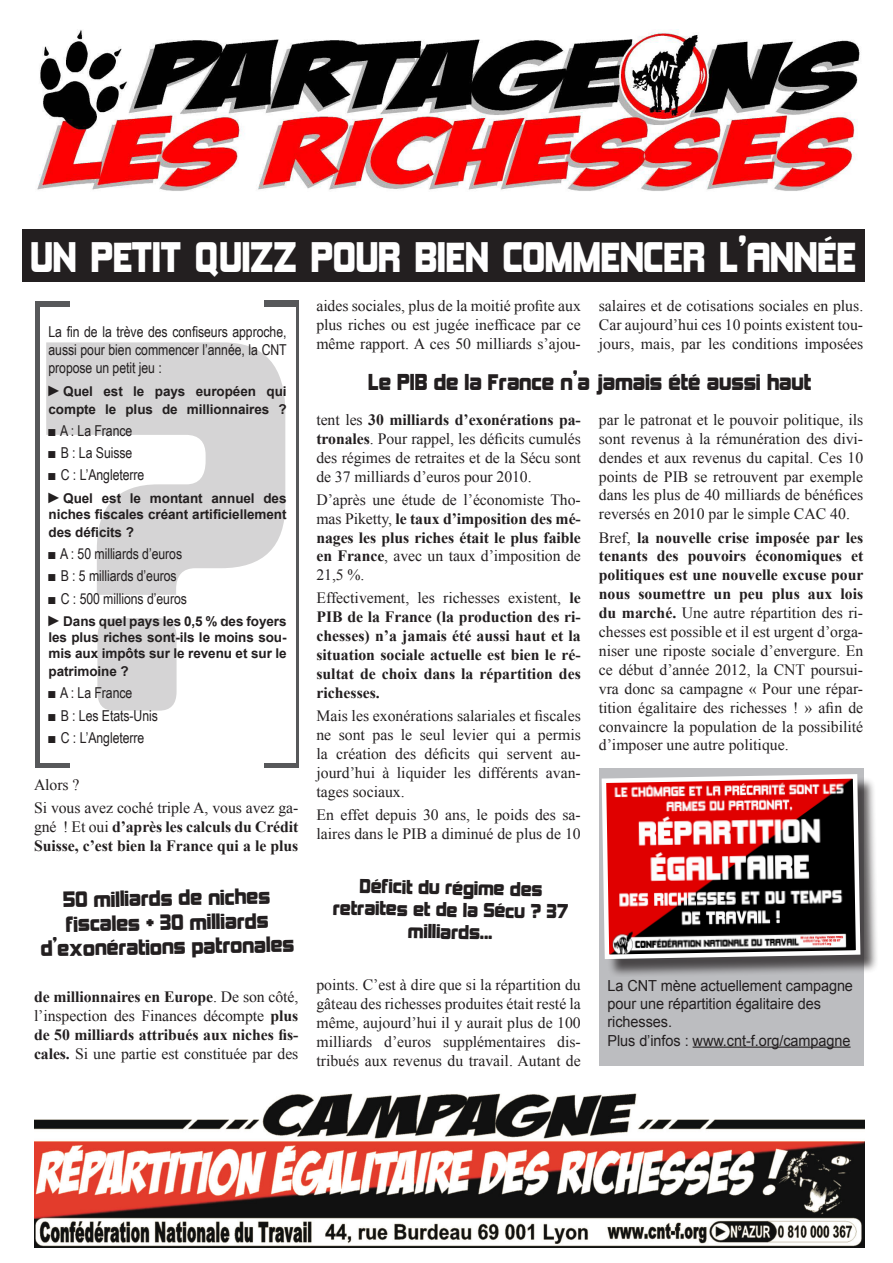
<style>
.page{position:relative;width:893px;height:1263px;background:#fff}
.page>*{position:absolute;margin:0;border:0;box-sizing:border-box;transform-origin:0 0}
.t1{font:484.5px "Kimberley";color:#231f20;scale:.95 1}
.t2{font:39px "Kimberley";letter-spacing:-.005em;color:#fff;scale:.95 1}
.Texte{font:21px "Kimberley";letter-spacing:-.005em;color:#231f20}
.Texte-2{font:20.25px/24.3px "Kimberley";color:#231f20;text-align:center}
.Texte-3{font:18.45px/22px "Kimberley";color:#231f20;text-align:center}
.Texte-4{font:15.75px/18.9px "Times New Roman";color:#231f20;text-align:justify}
.Texte-5{font:700 15.75px/18.9px "Times New Roman";letter-spacing:-.005em;color:#231f20;text-align:justify}
.t3{font:15.3px/18.3px "Arial";letter-spacing:-.005em;color:#231f20;scale:.95 1}
.Texte-6{font:15px/18px "Arial Narrow";letter-spacing:-.005em;color:#231f20;text-align:justify}
.Texte-7{font:700 13.5px/16.2px "Arial";letter-spacing:-.005em;color:#231f20}
.s1{font-family:"Arial Narrow";font-weight:400;font-size:15px}
.s2{font-weight:400}
.s3{font-weight:700}
</style>
<div class="page">
<div style="left:36px;top:302px;width:34px;height:466px;background:#57585a"></div>
<svg style="left:264px;top:300px;width:34px;height:468px;fill:#57585a"></svg>
<div style="left:40px;top:307px;width:255px;height:455px;background:#fff"></div>
<img style="left:37px;top:29px;width:824px;height:162px">
<div style="left:22px;top:230px;width:843px;height:52px;background:#231f20"></div>
<img style="left:34px;top:1093px;width:831px;height:155px">
<div style="left:599px;top:768px;width:264px;height:298px;background:#bcbdc0"></div>
<hr style="left:693px;top:1046px;width:158px;height:2px;background:#231f20">
<div style="left:604px;top:776px;width:274px;height:201px;background:#231f20;opacity:.75"></div>
<svg style="left:601px;top:774px;width:262px;height:187px;background:#9e5a5a"></svg>
<p class="t2" style="left:31px;top:235px;width:871px">UN PETIT QUIZZ POUR BIEN COMMENCER L’ANNÉE</p>
<p class="Texte-6" style="left:48px;top:322px;width:240px">La fin de la trève des confiseurs approche, aussi pour bien commencer l’année, la CNT propose un petit jeu :</p>
<p class="Texte-7" style="left:48px;top:382px;width:240px;line-height:18px"><span class="s1">►</span>Quel est le pays européen qui compte le plus de millionnaires ?</p>
<p class="Texte-6" style="left:48px;top:421px;width:85px">■ A : La France</p>
<p class="Texte-6" style="left:48px;top:443px;width:85px">■ B : La Suisse</p>
<p class="Texte-6" style="left:48px;top:465px;width:97px">■ C : L’Angleterre</p>
<p class="Texte-7" style="left:48px;top:490px;width:240px"><span class="s1">►</span>Quel est le montant annuel des niches fiscales créant artificiellement</p>
<p class="Texte-7" style="left:48px;top:524px;width:87px">des déficits ?</p>
<p class="Texte-6" style="left:48px;top:544px;width:135px">■ A : 50 milliards d’euros</p>
<p class="Texte-6" style="left:48px;top:566px;width:130px">■ B : 5 milliards d’euros</p>
<p class="Texte-6" style="left:48px;top:589px;width:140px">■ C : 500 millions d’euros</p>
<p class="Texte-7" style="left:48px;top:613px;width:240px;text-align:justify"><span class="s1">►</span>Dans quel pays les 0,5 % des foyers les plus riches sont-ils le moins sou&shy;mis aux impôts sur le revenu et sur le</p>
<p class="Texte-7" style="left:48px;top:664px;width:82px">patrimoine ?</p>
<p class="Texte-6" style="left:48px;top:683px;width:85px">■ A : La France</p>
<p class="Texte-6" style="left:48px;top:706px;width:111px">■ B : Les Etats-Unis</p>
<h1 class="t1" style="left:32px;top:258px;width:282px">?</h1>
<p class="Texte-6" style="left:48px;top:728px;width:97px">■ C : L’Angleterre</p>
<p class="Texte-4" style="left:34px;top:775px;width:47px">Alors ?</p>
<p class="Texte-5" style="left:34px;top:798px;width:266px"><span class="s2">Si vous avez coché triple A, vous avez ga&shy;gné ! Et oui</span> d’après les calculs du Crédit Suisse, c’est bien la France qui a le plus</p>
<p class="Texte-2" style="left:40px;top:889px;width:255px;rotate:-1deg">50 milliards de niches fiscales + 30 milliards d’exonérations patronales</p>
<p class="Texte-4" style="left:34px;top:987px;width:266px"><span class="s3">de millionnaires en Europe</span>. De son côté, l’inspection des Finances décompte <span class="s3">plus de 50 milliards attribués aux niches fis&shy;cales.</span> Si une partie est constituée par des</p>
<p class="Texte-4" style="left:316px;top:296px;width:266px">aides sociales, plus de la moitié profite aux plus riches ou est jugée inefficace par ce même rapport. A ces 50 milliards s’ajou-</p>
<p class="Texte-4" style="left:599px;top:296px;width:266px">salaires et de cotisations sociales en plus.<br>Car aujourd’hui ces 10 points existent tou&shy;jours, mais, par les conditions imposées</p>
<p class="Texte" style="left:368px;top:370px;width:445px">Le PIB de la France n’a jamais été aussi haut</p>
<p class="Texte-4" style="left:316px;top:410px;width:266px">tent les <span class="s3">30 milliards d’exonérations pa&shy;tronales</span>. Pour rappel, les déficits cumulés des régimes de retraites et de la Sécu sont de 37 milliards d’euros pour 2010.</p>
<p class="Texte-4" style="left:316px;top:490px;width:266px">D’après une étude de l’économiste Tho&shy;mas Piketty, <span class="s3">le taux d’imposition des mé&shy;nages les plus riches était le plus faible en France</span>, avec un taux d’imposition de 21,5 %.</p>
<p class="Texte-5" style="left:316px;top:588px;width:266px"><span class="s2">Effectivement, les richesses existent,</span> le PIB de la France (la production des ri&shy;chesses) n’a jamais été aussi haut et la situation sociale actuelle est bien le ré&shy;sultat de choix dans la répartition des richesses.</p>
<p class="Texte-4" style="left:316px;top:706px;width:266px">Mais les exonérations salariales et fiscales ne sont pas le seul levier qui a permis la création des déficits qui servent au&shy;jourd’hui à liquider les différents avan&shy;tages sociaux.</p>
<p class="Texte-4" style="left:316px;top:805px;width:266px">En effet depuis 30 ans, le poids des sa&shy;laires dans le PIB a diminué de plus de 10</p>
<p class="Texte-3" style="left:333px;top:875px;width:237px;rotate:1deg">Déficit du régime des retraites et de la Sécu ? 37 milliards...</p>
<p class="Texte-4" style="left:316px;top:975px;width:266px">points. C’est à dire que si la répartition du gâteau des richesses produites était resté la même, aujourd’hui il y aurait plus de 100 milliards d’euros supplémentaires dis&shy;tribués aux revenus du travail. Autant de</p>
<p class="Texte-4" style="left:599px;top:410px;width:266px">par le patronat et le pouvoir politique, ils sont revenus à la rémunération des divi&shy;dendes et aux revenus du capital. Ces 10 points de PIB se retrouvent par exemple dans les plus de 40 milliards de bénéfices reversés en 2010 par le simple CAC 40.</p>
<p class="Texte-4" style="left:599px;top:527px;width:266px">Bref, <span class="s3">la nouvelle crise imposée par les tenants des pouvoirs économiques et politiques est une nouvelle excuse pour nous soumettre un peu plus aux lois du marché.</span> Une autre répartition des ri&shy;chesses est possible et il est urgent d’orga&shy;niser une riposte sociale d’envergure. En ce début d’année 2012, la CNT poursui&shy;vra donc sa campagne « Pour une répar&shy;tition égalitaire des richesses ! » afin de convaincre la population de la possibilité d’imposer une autre politique.</p>
<p class="t3" style="left:607px;top:976px;width:260px">La CNT mène actuellement campagne pour une répartition égalitaire des richesses.<br>Plus d’infos : www.cnt-f.org/campagne</p>
</div>
